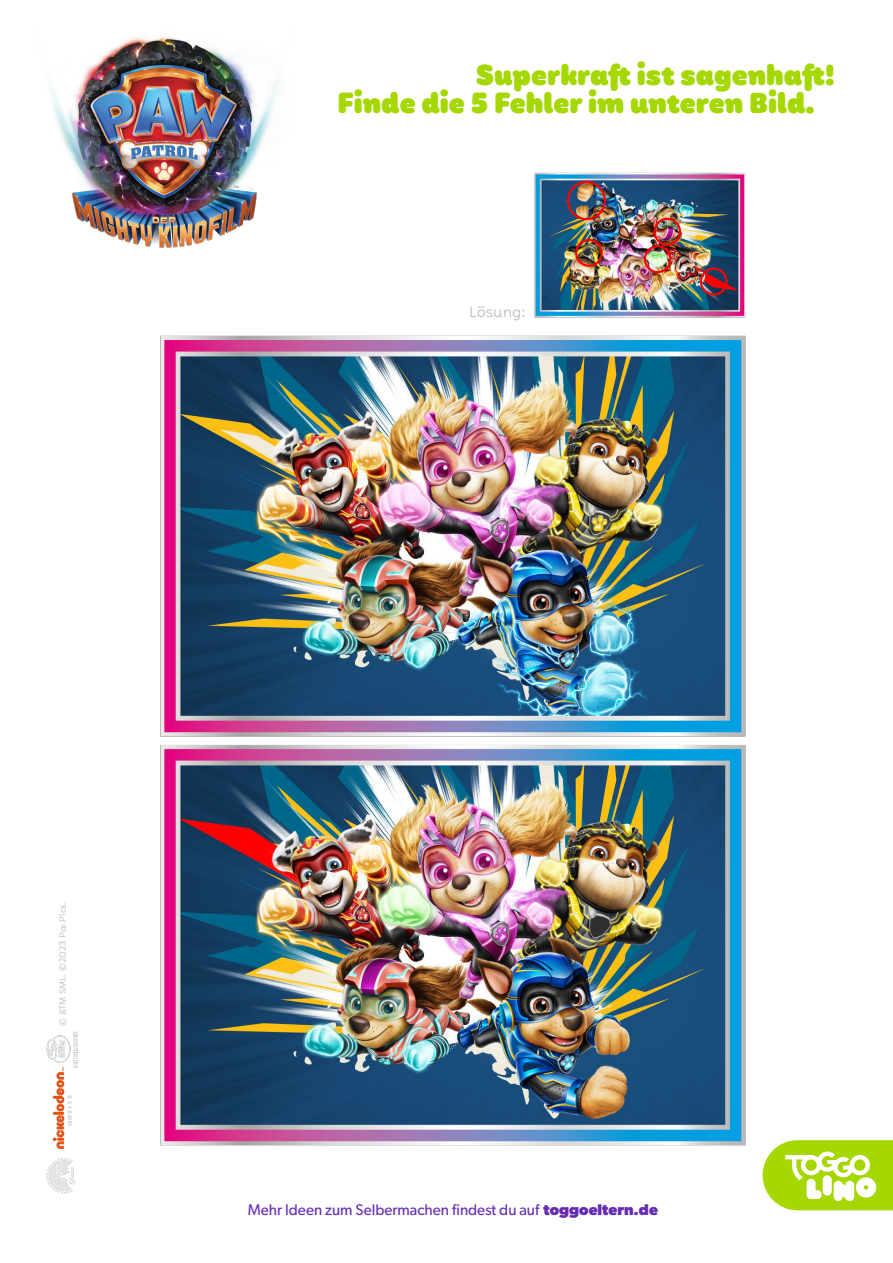
<style>
.page{position:relative;width:893px;height:1263px;background:#fff}
.page>*{position:absolute;margin:0;border:0;box-sizing:border-box;transform-origin:0 0}
.t1{font:800 28.05px/28px "Mohr Rounded Alt";color:#a5d700}
.t2{font:15.45px "Gibson";color:#652cb3}
.t3{font:14.7px "Mohr Rounded Alt";color:#c5c5c5}
.t4{font:8.7px "Mohr Rounded Alt";color:#c5c5c5}
.s1{font-weight:700}
</style>
<div class="page">
<img style="left:160px;top:335px;width:603px;height:845px">
<img style="left:51px;top:36px;width:227px;height:212px">
<img style="left:534px;top:172px;width:212px;height:146px">
<div style="left:567px;top:181px;width:39px;height:39px;border:2px solid #f00;border-radius:50%"></div>
<div style="left:653px;top:218px;width:28px;height:28px;border:2px solid #f00;border-radius:50%"></div>
<div style="left:644px;top:245px;width:27px;height:28px;border:2px solid #f00;border-radius:50%"></div>
<div style="left:700px;top:268px;width:27px;height:28px;border:2px solid #f00;border-radius:50%"></div>
<div style="left:575px;top:239px;width:28px;height:28px;border:2px solid #f00;border-radius:50%"></div>
<img style="left:47px;top:1031px;width:31px;height:162px">
<svg style="left:763px;top:1140px;width:130px;height:70px"></svg>
<p class="t1" style="left:337px;top:62px;width:499px;text-indent:138px">Superkraft ist sagenhaft!<br>Finde die 5 Fehler im unteren Bild.</p>
<p class="t3" style="left:469px;top:306px;width:58px">Lösung:</p>
<p class="t4" style="left:59px;top:1025px;width:125px;rotate:-90deg">© &amp;TM SML. ©2023 Par.Pics.</p>
<p class="t2" style="left:248px;top:1201px;width:412px">Mehr Ideen zum Selbermachen findest du auf <span class="s1">toggoeltern.de</span></p>
</div>
